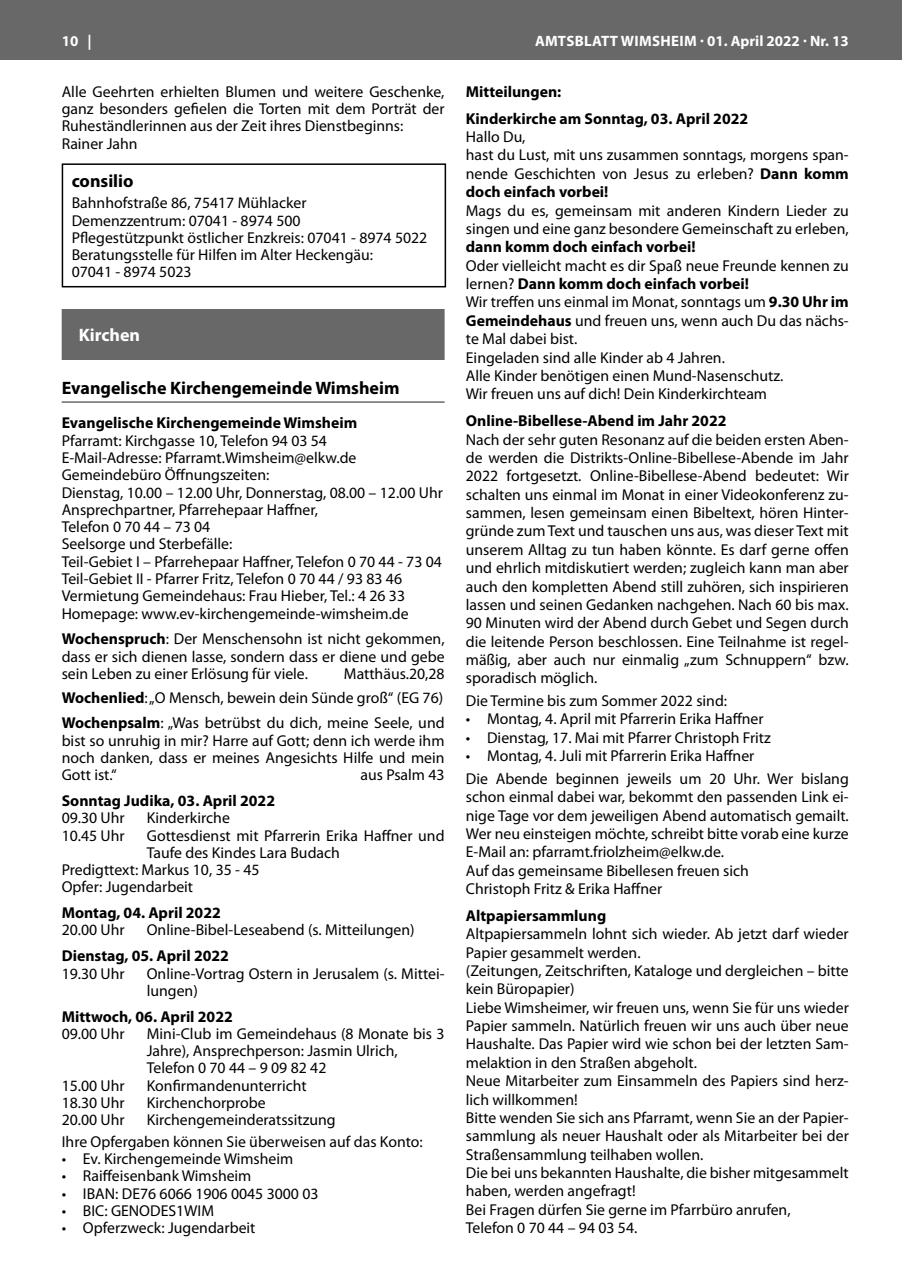
<style>
.page{position:relative;width:902px;height:1280px;background:#fff}
.page>*{position:absolute;margin:0;border:0;box-sizing:border-box;transform-origin:0 0}
.t1{font:700 18px "Myriad Pro";color:#000}
.t2{font:700 18px "Myriad Pro";color:#fff}
.t3{font:15.75px/18.3px "Myriad Pro";color:#000}
.t4{font:700 15.75px/26.8px "Myriad Pro";color:#000}
.t5{font:700 15px "Myriad Pro";letter-spacing:.01em;color:#fff}
.s1{font-weight:700}
</style>
<div class="page">
<div style="left:0;top:0;width:901px;height:60px;background:#676867"></div>
<div style="left:62px;top:309px;width:382px;height:51px;background:#676867"></div>
<hr style="left:62px;top:401px;width:382px;height:2px;background:#676867">
<div style="left:62px;top:163px;width:384px;height:124px;border:2px solid #000"></div>
<p class="t5" style="left:62px;top:31px;width:31px">10 |</p>
<p class="t5" style="left:535px;top:31px;width:315px">AMTSBLATT WIMSHEIM · 01. April 2022 · Nr. 13</p>
<p class="t3" style="left:62px;top:83px;width:384px;line-height:17.2px">Alle Geehrten erhielten Blumen und weitere Geschenke, ganz besonders gefielen die Torten mit dem Porträt der Ruheständlerinnen aus der Zeit ihres Dienstbeginns:<br>Rainer Jahn</p>
<p class="t1" style="left:72px;top:169px;width:63px">consilio</p>
<p class="t3" style="left:72px;top:194px;width:357px;line-height:17.2px">Bahnhofstraße 86, 75417 Mühlacker<br>Demenzzentrum: 07041 - 8974 500<br>Pflegestützpunkt östlicher Enzkreis: 07041 - 8974 5022<br>Beratungsstelle für Hilfen im Alter Heckengäu:<br>07041 - 8974 5023</p>
<p class="t4" style="left:466px;top:78px;width:284px">Mitteilungen:<br>Kinderkirche am Sonntag, 03. April 2022</p>
<p class="t3" style="left:466px;top:127px;width:384px">Hallo Du,<br>hast du Lust, mit uns zusammen sonntags, morgens span&shy;nende Geschichten von Jesus zu erleben? <span class="s1">Dann komm doch einfach vorbei!</span></p>
<p class="t3" style="left:466px;top:201px;width:384px">Mags du es, gemeinsam mit anderen Kindern Lieder zu singen und eine ganz besondere Gemeinschaft zu erleben,</p>
<p class="t4" style="left:466px;top:233px;width:231px">dann komm doch einfach vorbei!</p>
<p class="t3" style="left:466px;top:256px;width:384px">Oder vielleicht macht es dir Spaß neue Freunde kennen zu lernen? <span class="s1">Dann komm doch einfach vorbei!<br></span>Wir treffen uns einmal im Monat, sonntags um <span class="s1">9.30 Uhr im Gemeindehaus</span> und freuen uns, wenn auch Du das nächs&shy;te Mal dabei bist.<br>Eingeladen sind alle Kinder ab 4 Jahren.<br>Alle Kinder benötigen einen Mund-Nasenschutz.<br>Wir freuen uns auf dich! Dein Kinderkirchteam</p>
<p class="t4" style="left:466px;top:407px;width:262px">Online-Bibellese-Abend im Jahr 2022</p>
<p class="t3" style="left:466px;top:430px;width:384px;text-align:justify">Nach der sehr guten Resonanz auf die beiden ersten Aben&shy;de werden die Distrikts-Online-Bibellese-Abende im Jahr 2022 fortgesetzt. Online-Bibellese-Abend bedeutet: Wir schalten uns einmal im Monat in einer Videokonferenz zu&shy;sammen, lesen gemeinsam einen Bibeltext, hören Hinter&shy;gründe zum Text und tauschen uns aus, was dieser Text mit unserem Alltag zu tun haben könnte. Es darf gerne offen und ehrlich mitdiskutiert werden; zugleich kann man aber auch den kompletten Abend still zuhören, sich inspirieren lassen und seinen Gedanken nachgehen. Nach 60 bis max.<br>90 Minuten wird der Abend durch Gebet und Segen durch die leitende Person beschlossen. Eine Teilnahme ist regel&shy;mäßig, aber auch nur einmalig „zum Schnuppern“ bzw. sporadisch möglich.</p>
<p class="t3" style="left:466px;top:691px;width:263px">Die Termine bis zum Sommer 2022 sind:</p>
<p class="t3" style="left:466px;top:710px;width:299px">• Montag, 4. April mit Pfarrerin Erika Haffner</p>
<p class="t3" style="left:466px;top:728px;width:306px">• Dienstag, 17. Mai mit Pfarrer Christoph Fritz</p>
<p class="t3" style="left:466px;top:744px;width:384px;line-height:22.6px">• Montag, 4. Juli mit Pfarrerin Erika Haffner<br>Die Abende beginnen jeweils um 20 Uhr. Wer bislang</p>
<p class="t3" style="left:466px;top:787px;width:384px">schon einmal dabei war, bekommt den passenden Link ei&shy;nige Tage vor dem jeweiligen Abend automatisch gemailt.<br>Wer neu einsteigen möchte, schreibt bitte vorab eine kurze E-Mail an: pfarramt.friolzheim@elkw.de.<br>Auf das gemeinsame Bibellesen freuen sich<br>Christoph Fritz &amp; Erika Haffner</p>
<p class="t4" style="left:466px;top:902px;width:142px">Altpapiersammlung</p>
<p class="t3" style="left:466px;top:924px;width:384px">Altpapiersammeln lohnt sich wieder. Ab jetzt darf wieder Papier gesammelt werden.<br>(Zeitungen, Zeitschriften, Kataloge und dergleichen – bitte kein Büropapier)<br>Liebe Wimsheimer, wir freuen uns, wenn Sie für uns wieder Papier sammeln. Natürlich freuen wir uns auch über neue Haushalte. Das Papier wird wie schon bei der letzten Sam&shy;melaktion in den Straßen abgeholt.<br>Neue Mitarbeiter zum Einsammeln des Papiers sind herz&shy;lich willkommen!<br>Bitte wenden Sie sich ans Pfarramt, wenn Sie an der Papier&shy;sammlung als neuer Haushalt oder als Mitarbeiter bei der Straßensammlung teilhaben wollen.<br>Die bei uns bekannten Haushalte, die bisher mitgesammelt haben, werden angefragt!<br>Bei Fragen dürfen Sie gerne im Pfarrbüro anrufen,<br>Telefon 0 70 44 – 94 03 54.</p>
<p class="t2" style="left:79px;top:323px;width:63px">Kirchen</p>
<p class="t1" style="left:62px;top:376px;width:339px">Evangelische Kirchengemeinde Wimsheim</p>
<p class="t4" style="left:62px;top:409px;width:297px">Evangelische Kirchengemeinde Wimsheim</p>
<p class="t3" style="left:62px;top:431px;width:382px;line-height:17.2px">Pfarramt: Kirchgasse 10, Telefon 94 03 54<br>E-Mail-Adresse: Pfarramt.Wimsheim@elkw.de Gemeindebüro Öffnungszeiten:<br>Dienstag, 10.00 – 12.00 Uhr, Donnerstag, 08.00 – 12.00 Uhr Ansprechpartner, Pfarrehepaar Haffner,<br>Telefon 0 70 44 – 73 04<br>Seelsorge und Sterbefälle:<br>Teil-Gebiet I – Pfarrehepaar Haffner, Telefon 0 70 44 - 73 04<br>Teil-Gebiet II - Pfarrer Fritz, Telefon 0 70 44 / 93 83 46<br>Vermietung Gemeindehaus: Frau Hieber, Tel.: 4 26 33<br>Homepage: www.ev-kirchengemeinde-wimsheim.de</p>
<p class="t3" style="left:62px;top:630px;width:384px;line-height:17.2px;text-align:justify"><span class="s1">Wochenspruch</span>: Der Menschensohn ist nicht gekommen, dass er sich dienen lasse, sondern dass er diene und gebe sein Leben zu einer Erlösung für viele.</p>
<p class="t3" style="left:62px;top:661px;width:384px;line-height:23.7px;text-align:right">Matthäus.20,28<br><span class="s1">Wochenlied</span>: „O Mensch, bewein dein Sünde groß“ (EG 76)</p>
<p class="t3" style="left:62px;top:714px;width:384px;line-height:17.2px;text-align:justify"><span class="s1">Wochenpsalm</span>: „Was betrübst du dich, meine Seele, und bist so unruhig in mir? Harre auf Gott; denn ich werde ihm noch danken, dass er meines Angesichts Hilfe und mein Gott ist.“</p>
<p class="t3" style="left:360px;top:765px;width:86px">aus Psalm 43</p>
<p class="t4" style="left:62px;top:787px;width:215px">Sonntag Judika, 03. April 2022</p>
<p class="t3" style="left:62px;top:808px;width:64px">09.30 Uhr</p>
<p class="t3" style="left:147px;top:808px;width:85px">Kinderkirche</p>
<p class="t3" style="left:62px;top:826px;width:64px">10.45 Uhr</p>
<p class="t3" style="left:147px;top:826px;width:299px">Gottesdienst mit Pfarrerin Erika Haffner und</p>
<p class="t3" style="left:147px;top:843px;width:195px">Taufe des Kindes Lara Budach</p>
<p class="t3" style="left:62px;top:860px;width:199px">Predigttext: Markus 10, 35 - 45</p>
<p class="t3" style="left:62px;top:878px;width:133px">Opfer: Jugendarbeit</p>
<p class="t4" style="left:62px;top:899px;width:161px">Montag, 04. April 2022</p>
<p class="t3" style="left:62px;top:921px;width:64px">20.00 Uhr</p>
<p class="t3" style="left:147px;top:921px;width:269px">Online-Bibel-Leseabend (s. Mitteilungen)</p>
<p class="t4" style="left:62px;top:942px;width:169px">Dienstag, 05. April 2022</p>
<p class="t3" style="left:62px;top:964px;width:64px">19.30 Uhr</p>
<p class="t3" style="left:147px;top:964px;width:299px;line-height:17.2px">Online-Vortrag Ostern in Jerusalem (s. Mittei&shy;lungen)</p>
<p class="t4" style="left:62px;top:1002px;width:173px">Mittwoch, 06. April 2022</p>
<p class="t3" style="left:62px;top:1024px;width:64px">09.00 Uhr</p>
<p class="t3" style="left:147px;top:1025px;width:299px;line-height:17.2px">Mini-Club im Gemeindehaus (8 Monate bis 3<br>Jahre), Ansprechperson: Jasmin Ulrich,<br>Telefon 0 70 44 – 9 09 82 42</p>
<p class="t3" style="left:62px;top:1076px;width:64px">15.00 Uhr</p>
<p class="t3" style="left:147px;top:1076px;width:161px">Konfirmandenunterricht</p>
<p class="t3" style="left:62px;top:1093px;width:64px">18.30 Uhr</p>
<p class="t3" style="left:147px;top:1093px;width:120px">Kirchenchorprobe</p>
<p class="t3" style="left:62px;top:1110px;width:64px">20.00 Uhr</p>
<p class="t3" style="left:62px;top:1109px;width:362px;line-height:21.6px;text-align:center">Kirchengemeinderatssitzung<br>Ihre Opfergaben können Sie überweisen auf das Konto:</p>
<p class="t3" style="left:62px;top:1149px;width:233px">• Ev. Kirchengemeinde Wimsheim</p>
<p class="t3" style="left:62px;top:1167px;width:191px">• Raiffeisenbank Wimsheim</p>
<p class="t3" style="left:62px;top:1184px;width:258px">• IBAN: DE76 6066 1906 0045 3000 03</p>
<p class="t3" style="left:62px;top:1201px;width:154px">• BIC: GENODES1WIM</p>
<p class="t3" style="left:62px;top:1218px;width:195px">• Opferzweck: Jugendarbeit</p>
</div>
